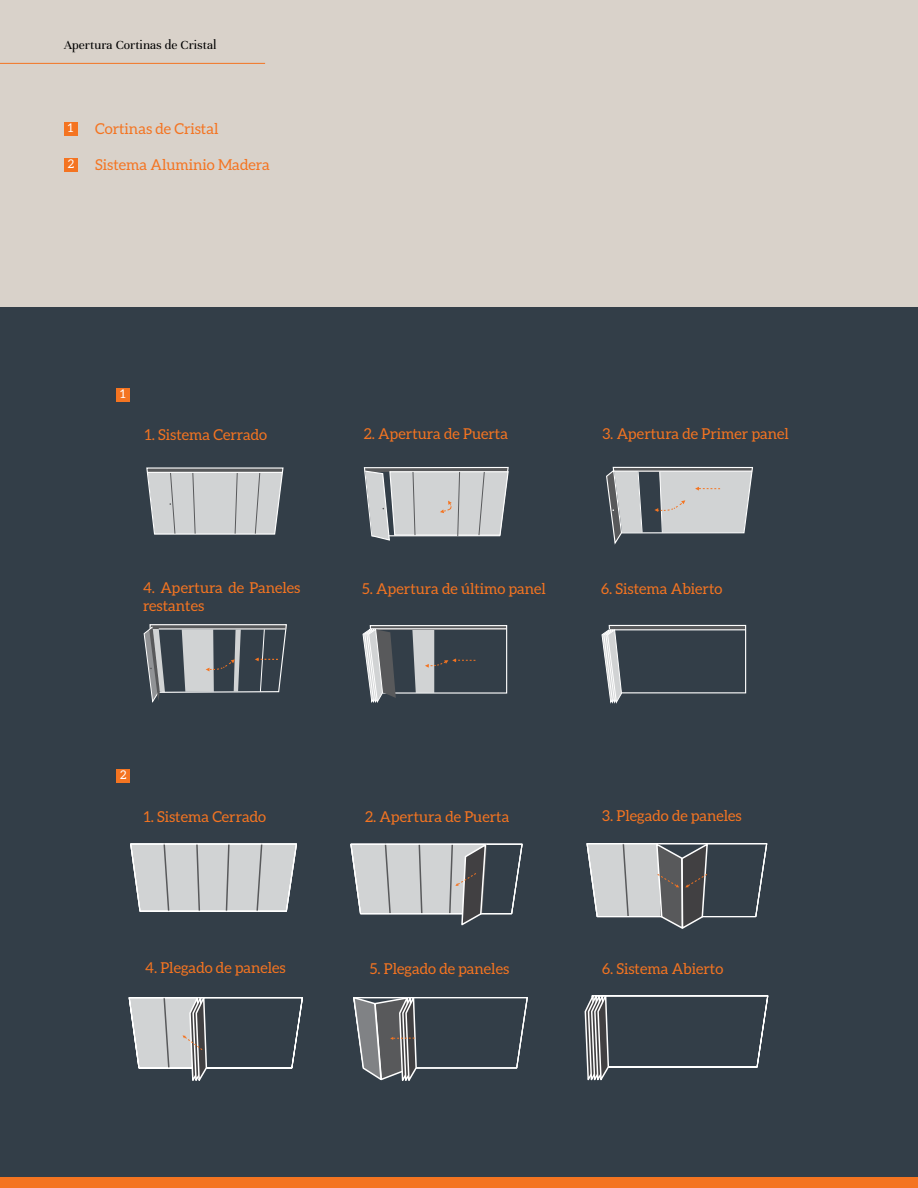
<style>
.page{position:relative;width:918px;height:1188px;background:#fff}
.page>*{position:absolute;margin:0;border:0;box-sizing:border-box;transform-origin:0 0}
.t1{font:15px/18px "Aleo";color:#f47421}
.t2{font:13.5px "Unna";color:#000}
.t3{font:12px "Aleo";color:#fff}
</style>
<div class="page">
<div style="left:0;top:0;width:918px;height:573px;background:#d9d2ca"></div>
<div style="left:0;top:308px;width:918px;height:880px;background:#333e48"></div>
<div style="left:0;top:1177px;width:918px;height:11px;background:#f47421"></div>
<hr style="left:0;top:63px;width:265px;height:1px;background:#f47421">
<div style="left:64px;top:122px;width:14px;height:14px;background:#f47421"></div>
<div style="left:116px;top:388px;width:14px;height:13px;background:#f47421"></div>
<div style="left:64px;top:158px;width:14px;height:14px;background:#f47421"></div>
<div style="left:116px;top:769px;width:14px;height:13px;background:#f47421"></div>
<svg style="left:130px;top:843px;width:167px;height:69px;background:#c6c9ca"></svg>
<svg style="left:350px;top:843px;width:173px;height:83px"></svg>
<svg style="left:586px;top:843px;width:182px;height:86px"></svg>
<svg style="left:128px;top:997px;width:175px;height:84px"></svg>
<svg style="left:353px;top:997px;width:175px;height:84px"></svg>
<svg style="left:584px;top:995px;width:185px;height:86px"></svg>
<svg style="left:146px;top:467px;width:138px;height:68px;background:#bec0c2"></svg>
<hr style="left:148px;top:472px;width:135px;height:1px;background:#fff">
<svg style="left:363px;top:466px;width:146px;height:75px;background:#b3b6b9"></svg>
<svg style="left:606px;top:466px;width:147px;height:79px"></svg>
<svg style="left:143px;top:624px;width:144px;height:79px"></svg>
<svg style="left:362px;top:625px;width:146px;height:78px"></svg>
<svg style="left:601px;top:624px;width:146px;height:80px"></svg>
<p class="t2" style="left:64px;top:38px;width:154px">Apertura Cortinas de Cristal</p>
<p class="t3" style="left:68px;top:121px;width:7px">1</p>
<p class="t3" style="left:68px;top:157px;width:8px">2</p>
<p class="t1" style="left:95px;top:119px;width:125px">Cortinas de Cristal</p>
<p class="t1" style="left:95px;top:155px;width:176px">Sistema Aluminio Madera</p>
<p class="t3" style="left:120px;top:387px;width:7px">1</p>
<p class="t1" style="left:145px;top:425px;width:124px">1. Sistema Cerrado</p>
<p class="t1" style="left:364px;top:424px;width:146px">2. Apertura de Puerta</p>
<p class="t1" style="left:602px;top:424px;width:188px">3. Apertura de Primer panel</p>
<p class="t1" style="left:143px;top:579px;width:159px">4. Apertura de Paneles restantes</p>
<p class="t1" style="left:362px;top:579px;width:185px">5. Apertura de último panel</p>
<p class="t1" style="left:601px;top:580px;width:123px">6. Sistema Abierto</p>
<p class="t3" style="left:120px;top:768px;width:8px">2</p>
<p class="t1" style="left:144px;top:808px;width:124px">1. Sistema Cerrado</p>
<p class="t1" style="left:365px;top:807px;width:146px">2. Apertura de Puerta</p>
<p class="t1" style="left:602px;top:807px;width:141px">3. Plegado de paneles</p>
<p class="t1" style="left:145px;top:959px;width:142px">4. Plegado de paneles</p>
<p class="t1" style="left:370px;top:959px;width:141px">5. Plegado de paneles</p>
<p class="t1" style="left:602px;top:959px;width:123px">6. Sistema Abierto</p>
</div>
